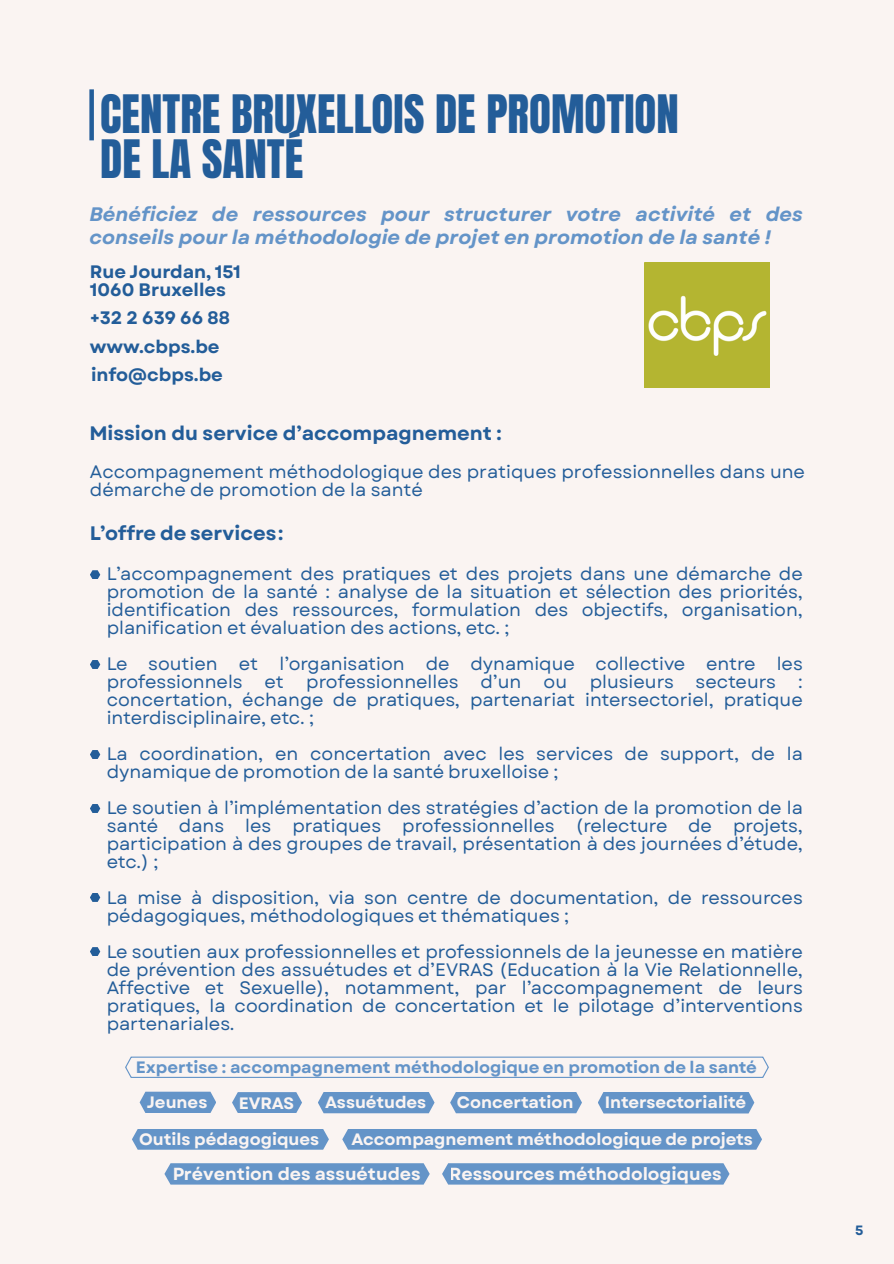
<style>
.page{position:relative;width:894px;height:1264px;background:#fff}
.page>*{position:absolute;margin:0;border:0;box-sizing:border-box;transform-origin:0 0}
.t1{font:45px/45px "Anton";color:#235d99}
.t2{font:italic 700 19.5px/22.5px "Garet";color:#6494c8}
.t3{font:700 19.5px "Garet";color:#235d99}
.t4{font:18px/18px "Garet";color:#235d99;text-align:justify}
.t5{font:700 18px/18px "Garet";color:#235d99}
.t6{font:700 17.4px "Garet";color:#faf4f2}
.t7{font:700 16.5px "Garet";color:#faf4f2}
.t8{font:700 16.5px "Garet";color:#6494c8}
.t9{font:700 13.5px "Garet";color:#235d99}
</style>
<div class="page">
<div style="left:0;top:0;width:893px;height:1263px;background:#faf4f2"></div>
<div style="left:90px;top:570px;width:10px;height:9px;background:#235d99"></div>
<div style="left:90px;top:660px;width:10px;height:9px;background:#235d99"></div>
<div style="left:90px;top:947px;width:10px;height:9px;background:#235d99"></div>
<div style="left:90px;top:893px;width:10px;height:8px;background:#235d99"></div>
<div style="left:90px;top:804px;width:10px;height:9px;background:#235d99"></div>
<div style="left:90px;top:750px;width:10px;height:9px;background:#235d99"></div>
<div style="left:89px;top:89px;width:5px;height:51px;background:#235d99"></div>
<div style="left:132px;top:1128px;width:197px;height:21px;background:#6494c8"></div>
<div style="left:342px;top:1128px;width:419px;height:21px;background:#6494c8"></div>
<div style="left:597px;top:1091px;width:157px;height:22px;background:#6494c8"></div>
<div style="left:318px;top:1091px;width:116px;height:22px;background:#6494c8"></div>
<div style="left:450px;top:1091px;width:131px;height:22px;background:#6494c8"></div>
<div style="left:140px;top:1091px;width:76px;height:22px;background:#6494c8"></div>
<div style="left:232px;top:1092px;width:70px;height:21px;background:#6494c8"></div>
<div style="left:164px;top:1163px;width:265px;height:21px;background:#6494c8"></div>
<div style="left:442px;top:1163px;width:287px;height:21px;background:#6494c8"></div>
<svg style="left:125px;top:1056px;width:643px;height:21px"></svg>
<img style="left:644px;top:262px;width:125px;height:125px">
<h1 class="t1" style="left:100px;top:93px;width:580px">CENTRE BRUXELLOIS DE PROMOTION<br>DE LA SANTÉ</h1>
<p class="t2" style="left:89px;top:203px;width:714px">Bénéficiez de ressources pour structurer votre activité et des conseils pour la méthodologie de projet en promotion de la santé !</p>
<p class="t5" style="left:90px;top:262px;width:152px">Rue Jourdan, 151<br>1060 Bruxelles</p>
<p class="t5" style="left:90px;top:309px;width:141px">+32 2 639 66 88</p>
<p class="t5" style="left:90px;top:332px;width:135px;line-height:28.3px">www.cbps.be info@cbps.be</p>
<p class="t3" style="left:89px;top:419px;width:414px">Mission du service d’accompagnement :</p>
<p class="t4" style="left:90px;top:463px;width:716px">Accompagnement méthodologique des pratiques professionnelles dans une démarche de promotion de la santé</p>
<p class="t3" style="left:90px;top:519px;width:195px">L’offre de services:</p>
<p class="t4" style="left:107px;top:564px;width:697px">L’accompagnement des pratiques et des projets dans une démarche de promotion de la santé : analyse de la situation et sélection des priorités, identification des ressources, formulation des objectifs, organisation, planification et évaluation des actions, etc. ;</p>
<p class="t4" style="left:107px;top:654px;width:697px">Le soutien et l’organisation de dynamique collective entre les professionnels et</p>
<p class="t4" style="left:306px;top:672px;width:262px">professionnelles d’un ou</p>
<p class="t4" style="left:107px;top:672px;width:697px;text-indent:483px">plusieurs secteurs : concertation, échange de pratiques, partenariat intersectoriel, pratique interdisciplinaire, etc. ;</p>
<p class="t4" style="left:107px;top:744px;width:697px">La coordination, en concertation avec les services de support, de la dynamique de promotion de la santé bruxelloise ;</p>
<p class="t4" style="left:107px;top:798px;width:697px">Le soutien à l’implémentation des stratégies d’action de la promotion de la santé dans les pratiques professionnelles (relecture de projets, participation à des groupes de travail, présentation à des journées d’étude, etc.) ;</p>
<p class="t4" style="left:107px;top:888px;width:697px">La mise à disposition, via son centre de documentation, de ressources pédagogiques, méthodologiques et thématiques ;</p>
<p class="t4" style="left:107px;top:942px;width:697px">Le soutien aux professionnelles et professionnels de la jeunesse en matière de prévention des assuétudes et d’EVRAS (Education à la Vie Relationnelle, Affective et Sexuelle), notamment, par l’accompagnement de leurs pratiques, la coordination de concertation et le pilotage d’interventions partenariales.</p>
<p class="t8" style="left:136px;top:1055px;width:622px">Expertise : accompagnement méthodologique en promotion de la santé</p>
<p class="t7" style="left:147px;top:1090px;width:62px">Jeunes</p>
<p class="t7" style="left:239px;top:1091px;width:57px">EVRAS</p>
<p class="t7" style="left:325px;top:1090px;width:102px">Assuétudes</p>
<p class="t7" style="left:457px;top:1090px;width:118px">Concertation</p>
<p class="t7" style="left:604px;top:1090px;width:143px">Intersectorialité</p>
<p class="t7" style="left:139px;top:1127px;width:182px">Outils pédagogiques</p>
<p class="t7" style="left:351px;top:1127px;width:403px">Accompagnement méthodologique de projets</p>
<p class="t6" style="left:172px;top:1161px;width:250px">Prévention des assuétudes</p>
<p class="t6" style="left:450px;top:1161px;width:273px">Ressources méthodologiques</p>
<p class="t9" style="left:855px;top:1220px;width:10px">5</p>
</div>
